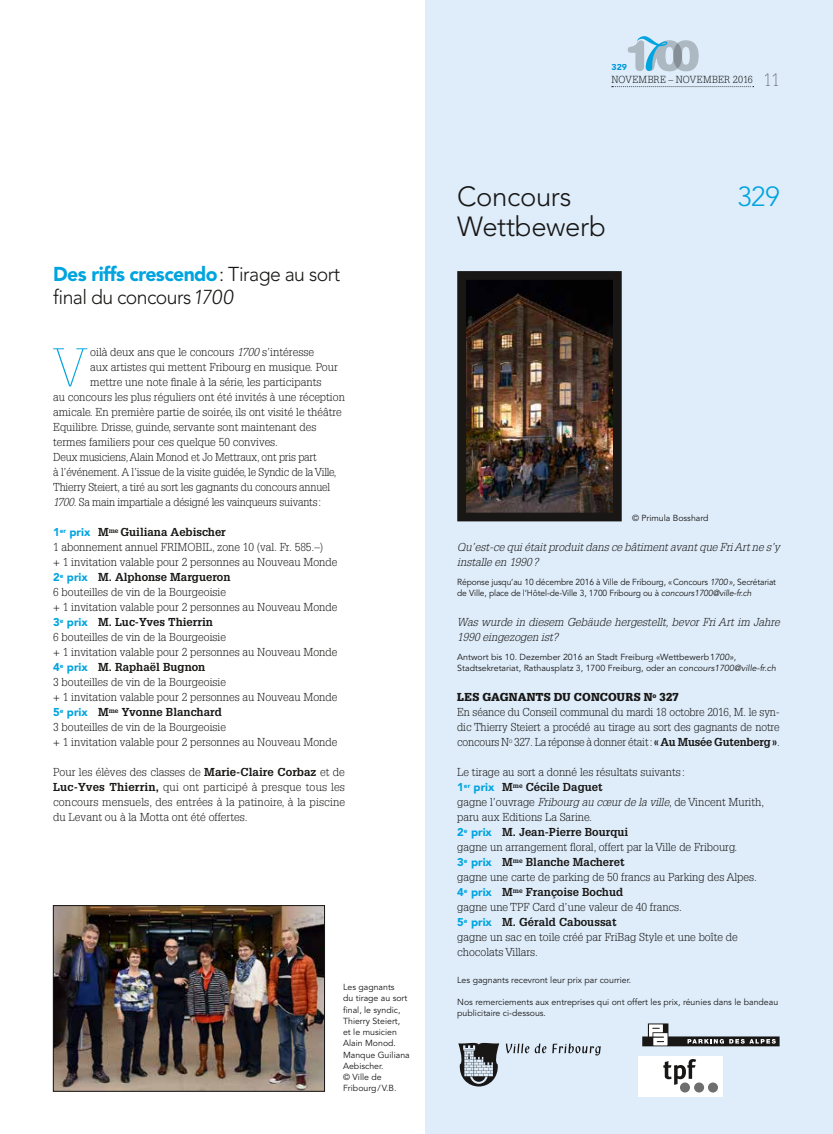
<style>
.page{position:relative;width:833px;height:1134px;background:#fff}
.page>*{position:absolute;margin:0;border:0;box-sizing:border-box;transform-origin:0 0}
.t1{font:100 53.12px "Glypha LT Std";color:#00a4df}
.t2{font:300 27.5px "Avenir LT Std";letter-spacing:-.015em;color:#181716}
.t3{font:300 27.5px "Avenir LT Std";color:#00a4df}
.t4{font:300 20px/22.5px "Avenir LT Std";letter-spacing:-.03em;color:#181716}
.t5{font:300 11.25px/15px "Glypha LT Std";color:#181716}
.t6{font:italic 300 11.25px/15px "Glypha LT Std";color:#181716}
.t7{font:300 10px "Glypha LT Std";letter-spacing:.025em;color:#181716}
.t8{font:8.75px/11.2px "Avenir LT Std";color:#181716}
.t9{font:900 8.75px "Avenir LT Std";color:#00a4df}
.s1{font-weight:900;color:#00a4df}
.s2{font-style:italic}
.s3{font-family:"Avenir LT Std";font-weight:900;color:#00a4df}
.s4{font-weight:700}
.s5{font-weight:100;font-size:17.5px}
.s6{font-weight:900}
</style>
<div class="page">
<div style="left:425px;top:0;width:408px;height:1134px;background:#dfedfa"></div>
<svg style="left:612px;top:86px;width:142px;height:1px"></svg>
<svg style="left:628px;top:36px;width:70px;height:35px"></svg>
<img style="left:457px;top:271px;width:165px;height:251px">
<div style="left:638px;top:1056px;width:84px;height:40px;background:#fff"></div>
<div style="left:680px;top:1082px;width:10px;height:10px;background:#6e6e6e;border-radius:50%"></div>
<div style="left:694px;top:1082px;width:10px;height:10px;background:#6e6e6e;border-radius:50%"></div>
<div style="left:708px;top:1082px;width:10px;height:10px;background:#6e6e6e;border-radius:50%"></div>
<svg style="left:663px;top:1059px;width:33px;height:26px"></svg>
<svg style="left:642px;top:1023px;width:137px;height:23px"></svg>
<svg style="left:458px;top:1043px;width:41px;height:43px"></svg>
<svg style="left:506px;top:1043px;width:95px;height:12px"></svg>
<img style="left:55px;top:907px;width:268px;height:182px">
<div style="left:53px;top:905px;width:272px;height:186px;border:1px solid #181716"></div>
<h3 class="t4" style="left:53px;top:263px;width:288px"><span class="s1">Des riffs crescendo</span>: Tirage au sort final du concours<span class="s2">1700</span></h3>
<h1 class="t1" style="left:54px;top:337px;width:34px">V</h1>
<p class="t5" style="left:90px;top:345px;width:225px">oilà deux ans que le concours <span class="s2">1700</span> s’intéresse</p>
<p class="t5" style="left:90px;top:360px;width:249px">aux artistes qui mettent Fribourg en musique. Pour</p>
<p class="t5" style="left:90px;top:375px;width:233px">mettre une note finale à la série, les participants</p>
<p class="t5" style="left:53px;top:390px;width:293px">au concours les plus réguliers ont été invités à une réception</p>
<p class="t5" style="left:53px;top:405px;width:290px">amicale. En première partie de soirée, ils ont visité le théâtre</p>
<p class="t5" style="left:53px;top:420px;width:265px">Equilibre. Drisse, guinde, servante sont maintenant des</p>
<p class="t5" style="left:53px;top:435px;width:226px">termes familiers pour ces quelque 50 convives.</p>
<p class="t5" style="left:53px;top:450px;width:265px">Deux musiciens, Alain Monod et Jo Mettraux, ont pris part</p>
<p class="t5" style="left:53px;top:465px;width:285px">à l’événement. A l’issue de la visite guidée, le Syndic de la Ville,</p>
<p class="t5" style="left:53px;top:480px;width:278px">Thierry Steiert, a tiré au sort les gagnants du concours annuel</p>
<p class="t5" style="left:53px;top:495px;width:270px"><span class="s2">1700</span>. Sa main impartiale a désigné les vainqueurs suivants:</p>
<p class="t5" style="left:53px;top:525px;width:286px"><span class="s3">1</span><sup>er</sup> <span class="s3">prix</span> <span class="s4">M</span><sup>me</sup> <span class="s4">Guiliana Aebischer<br></span>1 abonnement annuel FRIMOBIL, zone 10 (val. Fr. 585.–)<br>+ 1 invitation valable pour 2 personnes au Nouveau Monde <span class="s3">2</span><sup>e</sup> <span class="s3">prix</span> <span class="s4">M. Alphonse Margueron<br></span>6 bouteilles de vin de la Bourgeoisie<br>+ 1 invitation valable pour 2 personnes au Nouveau Monde <span class="s3">3</span><sup>e</sup> <span class="s3">prix</span> <span class="s4">M. Luc-Yves Thierrin<br></span>6 bouteilles de vin de la Bourgeoisie<br>+ 1 invitation valable pour 2 personnes au Nouveau Monde <span class="s3">4</span><sup>e</sup> <span class="s3">prix</span> <span class="s4">M. Raphaël Bugnon<br></span>3 bouteilles de vin de la Bourgeoisie<br>+ 1 invitation valable pour 2 personnes au Nouveau Monde <span class="s3">5</span><sup>e</sup> <span class="s3">prix</span> <span class="s4">M</span><sup>me</sup> <span class="s4">Yvonne Blanchard<br></span>3 bouteilles de vin de la Bourgeoisie<br>+ 1 invitation valable pour 2 personnes au Nouveau Monde</p>
<p class="t5" style="left:53px;top:765px;width:293px;text-align:justify">Pour les élèves des classes de <span class="s4">Marie-Claire Corbaz</span> et de <span class="s4">Luc-Yves Thierrin,</span> qui ont participé à presque tous les concours mensuels, des entrées à la patinoire, à la piscine du Levant ou à la Motta ont été offertes.</p>
<p class="t8" style="left:343px;top:982px;width:68px">Les gagnants<br>du tirage au sort final, le syndic,<br>Thierry Steiert, et le musicien<br>Alain Monod.<br>Manque Guiliana<br>Aebischer.<br>© Ville de<br>Fribourg/V.B.</p>
<p class="t9" style="left:611px;top:62px;width:17px">329</p>
<p class="t7" style="left:611px;top:74px;width:170px">NOVEMBRE – NOVEMBER 2016 <span class="s5">11</span></p>
<h2 class="t2" style="left:457px;top:181px;width:116px">Concours</h2>
<h2 class="t3" style="left:737px;top:181px;width:44px">329</h2>
<h2 class="t2" style="left:457px;top:211px;width:150px">Wettbewerb</h2>
<p class="t8" style="left:632px;top:513px;width:78px">© Primula Bosshard</p>
<p class="t6" style="left:457px;top:540px;width:324px">Qu’est-ce qui était produit dans ce bâtiment avant que Fri Art ne s’y installe en 1990?</p>
<p class="t8" style="left:457px;top:576px;width:320px">Réponse jusqu’au 10 décembre 2016 à Ville de Fribourg, «Concours <span class="s2">1700»</span>, Secrétariat de Ville, place de l’Hôtel-de-Ville 3, 1700 Fribourg ou à <span class="s2">concours1700@ville-fr.ch</span></p>
<p class="t6" style="left:457px;top:615px;width:324px">Was wurde in diesem Gebäude hergestellt, bevor Fri Art im Jahre<br>1990 eingezogen ist?</p>
<p class="t8" style="left:457px;top:651px;width:320px">Antwort bis 10. Dezember 2016 an Stadt Freiburg «Wettbewerb1<span class="s2">700»</span>,<br>Stadtsekretariat, Rathausplatz 3, 1700 Freiburg, oder an c<span class="s2">oncours1700@ville-fr.ch</span></p>
<p class="t5" style="left:457px;top:690px;width:324px"><span class="s6">LES GAGNANTS DU CONCOURS N</span><sup>o</sup> <span class="s6">327<br></span>En séance du Conseil communal du mardi 18 octobre 2016, M. le syn&shy;dic Thierry Steiert a procédé au tirage au sort des gagnants de notre concours N<sup>o</sup> 327. La réponse à donner était: <span class="s4">«Au Musée Gutenberg»</span>.</p>
<p class="t5" style="left:457px;top:765px;width:308px">Le tirage au sort a donné les résultats suivants :<br><span class="s3">1</span><sup>er</sup> <span class="s3">prix</span> <span class="s4">M</span><sup>me</sup> <span class="s4">Cécile Daguet<br></span>gagne l’ouvrage <span class="s2">Fribourg au cœur de la ville</span>, de Vincent Murith, paru aux Editions La Sarine.<br><span class="s3">2</span><sup>e</sup> <span class="s3">prix</span> <span class="s4">M. Jean-Pierre Bourqui<br></span>gagne un arrangement floral, offert par la Ville de Fribourg.<br><span class="s3">3</span><sup>e</sup> <span class="s3">prix</span> <span class="s4">M</span><sup>me</sup> <span class="s4">Blanche Macheret<br></span>gagne une carte de parking de 50 francs au Parking des Alpes.<br><span class="s3">4</span><sup>e</sup> <span class="s3">prix</span> <span class="s4">M</span><sup>me</sup> <span class="s4">Françoise Bochud<br></span>gagne une TPF Card d’une valeur de 40 francs.<br><span class="s3">5</span><sup>e</sup> <span class="s3">prix</span> <span class="s4">M. Gérald Caboussat<br></span>gagne un sac en toile créé par FriBag Style et une boîte de chocolats Villars.</p>
<p class="t8" style="left:457px;top:974px;width:175px">Les gagnants recevront leur prix par courrier.</p>
<p class="t8" style="left:457px;top:997px;width:322px">Nos remerciements aux entreprises qui ont offert les prix, réunies dans le bandeau publicitaire ci-dessous.</p>
</div>
